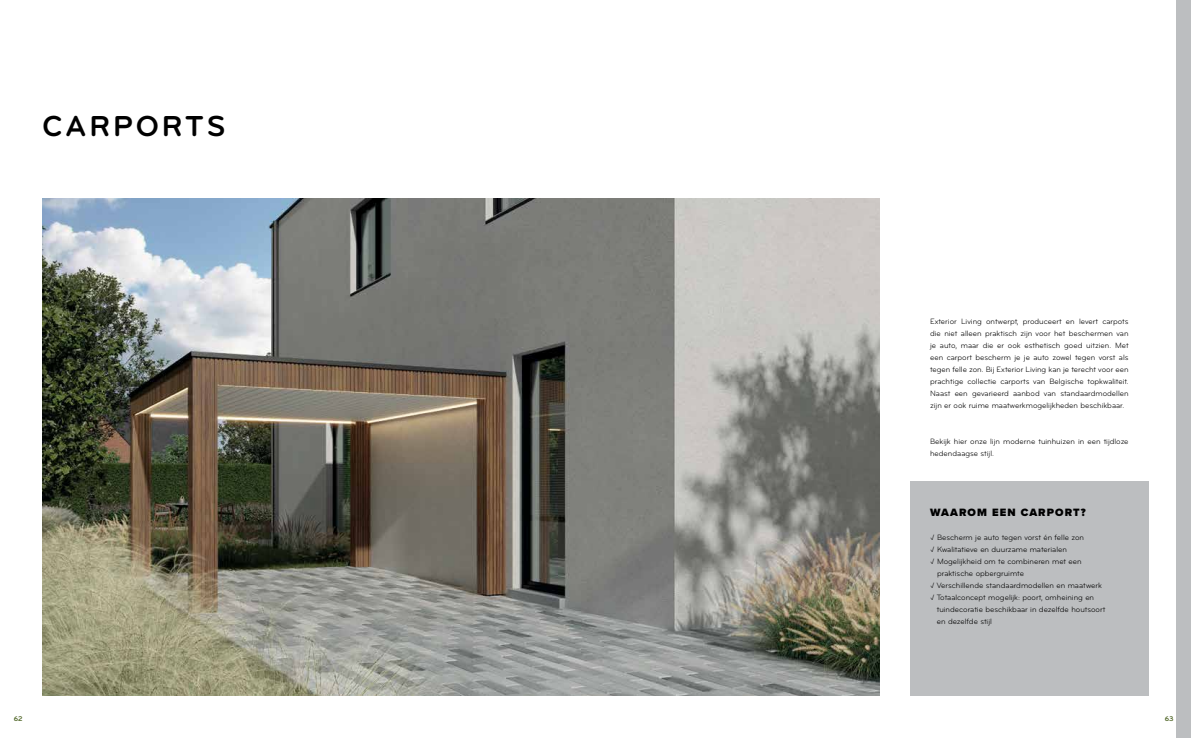
<style>
.page{position:relative;width:1191px;height:738px;background:#fff}
.page>*{position:absolute;margin:0;border:0;box-sizing:border-box;transform-origin:0 0}
.t1{font:700 30px "Bryant Pro";letter-spacing:.1em;color:#000}
.t2{font:900 11px "Proxima Nova";letter-spacing:.1em;color:#000}
.t3{font:8px/12px "Bryant Pro";color:#000;text-align:justify}
.t4{font:700 7px "Bryant Pro";color:#4f6526}
</style>
<div class="page">
<img style="left:43px;top:198px;width:836px;height:496px">
<div style="left:1176px;top:0;width:15px;height:737px;background:#bcbec0"></div>
<div style="left:910px;top:480px;width:238px;height:214px;background:#bcbec0"></div>
<h1 class="t1" style="left:43px;top:107px;width:184px">CARPORTS</h1>
<p class="t3" style="left:930px;top:315px;width:200px">Exterior Living ontwerpt, produceert en levert carpots die niet alleen praktisch zijn voor het beschermen van je auto, maar die er ook esthetisch goed uitzien. Met een carport bescherm je je auto zowel tegen vorst als tegen felle zon. Bij Exterior Living kan je terecht voor een prachtige collectie carports van Belgische topkwaliteit.<br>Naast een gevarieerd aanbod van standaardmodellen zijn er ook ruime maatwerkmogelijkheden beschikbaar.</p>
<p class="t3" style="left:930px;top:435px;width:200px">Bekijk hier onze lijn moderne tuinhuizen in een tijdloze hedendaagse stijl.</p>
<h2 class="t2" style="left:930px;top:504px;width:157px">WAAROM EEN CARPORT?</h2>
<p class="t3" style="left:930px;top:531px;width:155px">√ Bescherm je auto tegen vorst én felle zon</p>
<p class="t3" style="left:930px;top:543px;width:138px">√ Kwalitatieve en duurzame materialen</p>
<p class="t3" style="left:930px;top:555px;width:153px">√ Mogelijkheid om te combineren met een</p>
<p class="t3" style="left:937px;top:567px;width:88px">praktische opbergruimte</p>
<p class="t3" style="left:930px;top:579px;width:173px">√ Verschillende standaardmodellen en maatwerk</p>
<p class="t3" style="left:930px;top:591px;width:166px">√ Totaalconcept mogelijk: poort, omheining en</p>
<p class="t3" style="left:936px;top:603px;width:170px">tuindecoratie beschikbaar in dezelfde houtsoort</p>
<p class="t3" style="left:936px;top:615px;width:57px">en dezelfde stijl</p>
<p class="t4" style="left:14px;top:713px;width:10px">62</p>
<p class="t4" style="left:1164px;top:713px;width:10px">63</p>
</div>
